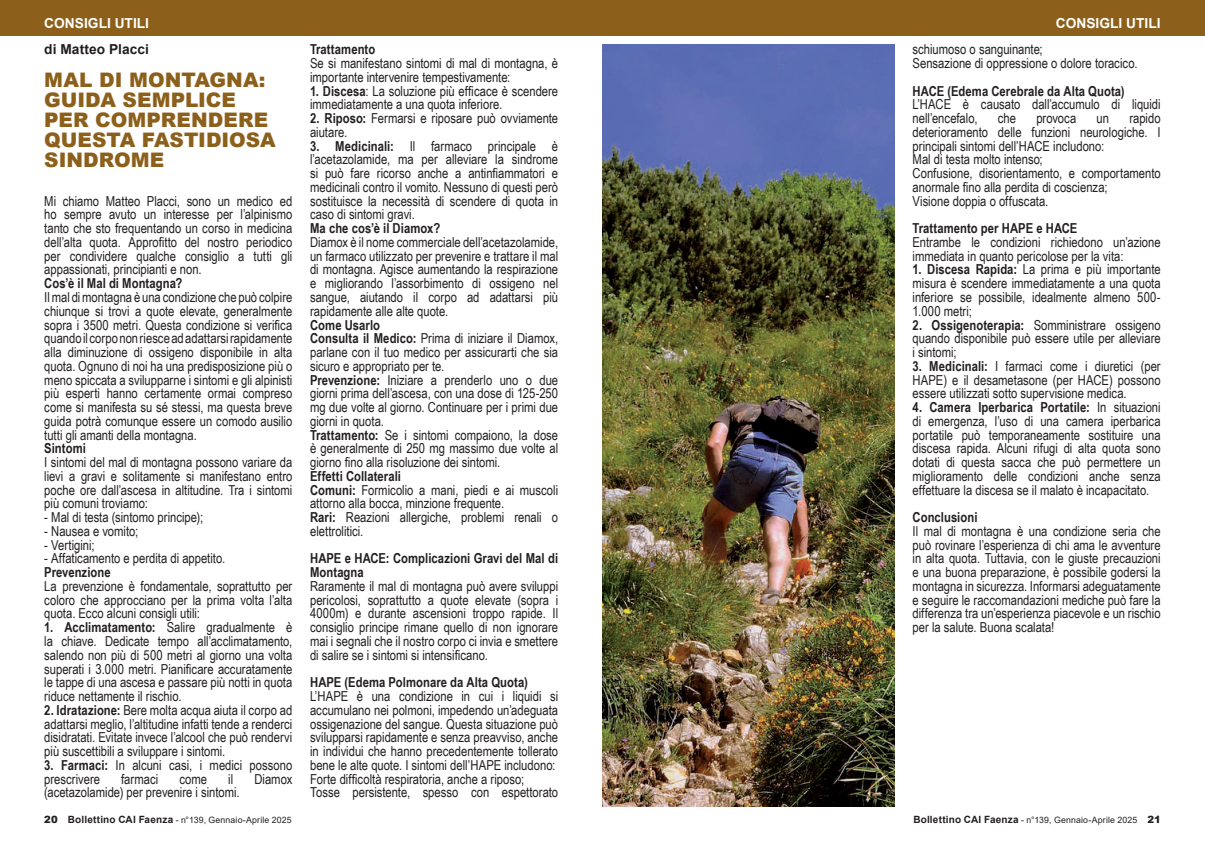
<style>
.page{position:relative;width:1205px;height:851px;background:#fff}
.page>*{position:absolute;margin:0;border:0;box-sizing:border-box;transform-origin:0 0}
.t1{font:900 20px/20px "Arial";color:#8c601b}
.t2{font:13.75px/13.8px "Arial Narrow";color:#231f20;text-align:justify}
.t3{font:700 13.75px/13.8px "Arial Narrow";letter-spacing:.005em;color:#231f20}
.t4{font:700 13.75px "Arial";color:#fff}
.t5{font:700 13.75px "Arial";letter-spacing:.005em;color:#231f20}
.t6{font:8.75px "Arial";letter-spacing:.015em;color:#231f20}
.s1{font-weight:700}
.s2{font-weight:900;font-size:10px}
.s3{font-weight:700;font-size:10px}
</style>
<div class="page">
<img style="left:602px;top:44px;width:293px;height:762px">
<div style="left:0;top:0;width:613px;height:35px;background:#8c601b"></div>
<div style="left:592px;top:0;width:613px;height:35px;background:#8c601b"></div>
<p class="t4" style="left:44px;top:13px;width:106px">CONSIGLI UTILI</p>
<p class="t4" style="left:1056px;top:13px;width:106px">CONSIGLI UTILI</p>
<p class="t5" style="left:44px;top:40px;width:106px">di Matteo Placci</p>
<h1 class="t1" style="left:44px;top:69px;width:233px">MAL DI MONTAGNA:<br>GUIDA SEMPLICE<br>PER COMPRENDERE<br>QUESTA FASTIDIOSA<br>SINDROME</h1>
<p class="t2" style="left:44px;top:193px;width:250px">Mi chiamo Matteo Placci, sono un medico ed ho sempre avuto un interesse per l’alpinismo tanto che sto frequentando un corso in medicina dell’alta quota. Approfitto del nostro periodico per condividere qualche consiglio a tutti gli appassionati, principianti e non.</p>
<p class="t3" style="left:44px;top:276px;width:140px">Cos’è il Mal di Montagna?</p>
<p class="t2" style="left:44px;top:290px;width:250px">Il mal di montagna è una condizione che può colpire chiunque si trovi a quote elevate, generalmente sopra i 3500 metri. Questa condizione si verifica quando il corpo non riesce ad adattarsi rapidamente alla diminuzione di ossigeno disponibile in alta quota. Ognuno di noi ha una predisposizione più o meno spiccata a svilupparne i sintomi e gli alpinisti più esperti hanno certamente ormai compreso come si manifesta su sé stessi, ma questa breve guida potrà comunque essere un comodo ausilio tutti gli amanti della montagna.</p>
<p class="t3" style="left:44px;top:441px;width:43px">Sintomi</p>
<p class="t2" style="left:44px;top:455px;width:250px">I sintomi del mal di montagna possono variare da lievi a gravi e solitamente si manifestano entro poche ore dall’ascesa in altitudine. Tra i sintomi più comuni troviamo:</p>
<p class="t2" style="left:44px;top:510px;width:160px">- Mal di testa (sintomo principe);</p>
<p class="t2" style="left:44px;top:523px;width:95px">- Nausea e vomito;</p>
<p class="t2" style="left:44px;top:537px;width:52px">- Vertigini;</p>
<p class="t2" style="left:44px;top:551px;width:182px">- Affaticamento e perdita di appetito.</p>
<p class="t3" style="left:44px;top:564px;width:68px">Prevenzione</p>
<p class="t2" style="left:44px;top:578px;width:250px">La prevenzione è fondamentale, soprattutto per coloro che approcciano per la prima volta l’alta quota. Ecco alcuni consigli utili:</p>
<p class="t2" style="left:44px;top:620px;width:250px"><span class="s1">1. Acclimatamento:</span> Salire gradualmente è la chiave. Dedicate tempo all’acclimatamento, salendo non più di 500 metri al giorno una volta superati i 3.000 metri. Pianificare accuratamente le tappe di una ascesa e passare più notti in quota riduce nettamente il rischio.</p>
<p class="t2" style="left:44px;top:702px;width:250px"><span class="s1">2. Idratazione:</span> Bere molta acqua aiuta il corpo ad adattarsi meglio, l’altitudine infatti tende a renderci disidratati. Evitate invece l’alcool che può rendervi più suscettibili a sviluppare i sintomi.</p>
<p class="t2" style="left:44px;top:757px;width:250px"><span class="s1">3. Farmaci:</span> In alcuni casi, i medici possono prescrivere</p>
<p class="t2" style="left:121px;top:771px;width:39px">farmaci</p>
<p class="t2" style="left:179px;top:771px;width:29px">come</p>
<p class="t2" style="left:228px;top:771px;width:6px">il</p>
<p class="t2" style="left:254px;top:771px;width:40px">Diamox</p>
<p class="t2" style="left:44px;top:785px;width:197px">(acetazolamide) per prevenire i sintomi.</p>
<p class="t3" style="left:310px;top:42px;width:67px">Trattamento</p>
<p class="t2" style="left:310px;top:56px;width:250px">Se si manifestano sintomi di mal di montagna, è importante intervenire tempestivamente:</p>
<p class="t2" style="left:310px;top:83px;width:250px"><span class="s1">1. Discesa</span>: La soluzione più efficace è scendere immediatamente a una quota inferiore.</p>
<p class="t2" style="left:310px;top:111px;width:250px"><span class="s1">2. Riposo:</span> Fermarsi e riposare può ovviamente aiutare.</p>
<p class="t2" style="left:310px;top:138px;width:250px"><span class="s1">3. Medicinali:</span> Il farmaco principale è l’acetazolamide, ma per alleviare la sindrome si può fare ricorso anche a antinfiammatori e medicinali contro il vomito. Nessuno di questi però sostituisce la necessità di scendere di quota in caso di sintomi gravi.</p>
<p class="t3" style="left:310px;top:221px;width:132px">Ma che cos’è il Diamox?</p>
<p class="t2" style="left:310px;top:235px;width:250px">Diamox è il nome commerciale dell’acetazolamide, un farmaco utilizzato per prevenire e trattare il mal di montagna. Agisce aumentando la respirazione e migliorando l’assorbimento di ossigeno nel sangue, aiutando il corpo ad adattarsi più rapidamente alle alte quote.</p>
<p class="t2" style="left:310px;top:317px;width:250px;text-align:left"><span class="s1">Come Usarlo<br>Consulta il Medico:</span> Prima di iniziare il Diamox, parlane con il tuo medico per assicurarti che sia sicuro e appropriato per te.<br><span class="s1">Prevenzione:</span> Iniziare a prenderlo uno o due giorni prima dell’ascesa, con una dose di 125-250 mg due volte al giorno. Continuare per i primi due giorni in quota.<br><span class="s1">Trattamento:</span> Se i sintomi compaiono, la dose è generalmente di 250 mg massimo due volte al giorno fino alla risoluzione dei sintomi.</p>
<p class="t2" style="left:310px;top:468px;width:250px;text-align:left"><span class="s1">Effetti Collaterali<br>Comuni:</span> Formicolio a mani, piedi e ai muscoli attorno alla bocca, minzione frequente.<br><span class="s1">Rari:</span> Reazioni allergiche, problemi renali o elettrolitici.</p>
<p class="t3" style="left:310px;top:551px;width:250px">HAPE e HACE: Complicazioni Gravi del Mal di<br>Montagna</p>
<p class="t2" style="left:310px;top:578px;width:250px">Raramente il mal di montagna può avere sviluppi pericolosi, soprattutto a quote elevate (sopra i 4000m) e durante ascensioni troppo rapide. Il consiglio principe rimane quello di non ignorare mai i segnali che il nostro corpo ci invia e smettere di salire se i sintomi si intensificano.</p>
<p class="t3" style="left:310px;top:674px;width:219px">HAPE (Edema Polmonare da Alta Quota)</p>
<p class="t2" style="left:310px;top:688px;width:250px;text-align:left">L’HAPE è una condizione in cui i liquidi si accumulano nei polmoni, impedendo un’adeguata ossigenazione del sangue. Questa situazione può svilupparsi rapidamente e senza preavviso, anche in individui che hanno precedentemente tollerato bene le alte quote. I sintomi dell’HAPE includono:<br>Forte difficoltà respiratoria, anche a riposo;<br>Tosse persistente, spesso con espettorato</p>
<p class="t2" style="left:912px;top:42px;width:226px">schiumoso o sanguinante;<br>Sensazione di oppressione o dolore toracico.</p>
<p class="t3" style="left:912px;top:83px;width:214px">HACE (Edema Cerebrale da Alta Quota)</p>
<p class="t2" style="left:912px;top:97px;width:250px">L’HACE è causato dall’accumulo di liquidi nell’encefalo,</p>
<p class="t2" style="left:912px;top:111px;width:250px;text-align:left;text-indent:217px">rapido deterioramento delle funzioni neurologiche. I principali sintomi dell’HACE includono:<br>Mal di testa molto intenso;<br>Confusione, disorientamento, e comportamento anormale fino alla perdita di coscienza;<br>Visione doppia o offuscata.</p>
<p class="t3" style="left:912px;top:221px;width:166px">Trattamento per HAPE e HACE</p>
<p class="t2" style="left:912px;top:235px;width:250px">Entrambe le condizioni richiedono un’azione immediata in quanto pericolose per la vita:</p>
<p class="t2" style="left:912px;top:262px;width:250px"><span class="s1">1. Discesa Rapida:</span> La prima e più importante misura è scendere immediatamente a una quota inferiore se possibile, idealmente almeno 500- 1.000 metri;</p>
<p class="t2" style="left:912px;top:317px;width:250px"><span class="s1">2. Ossigenoterapia:</span> Somministrare ossigeno quando disponibile può essere utile per alleviare i sintomi;</p>
<p class="t2" style="left:912px;top:358px;width:250px"><span class="s1">3. Medicinali:</span> I farmaci come i diuretici (per HAPE) e il desametasone (per HACE) possono essere utilizzati sotto supervisione medica.</p>
<p class="t2" style="left:912px;top:400px;width:250px"><span class="s1">4. Camera Iperbarica Portatile:</span> In situazioni di emergenza, l’uso di una camera iperbarica portatile può temporaneamente sostituire una discesa rapida. Alcuni rifugi di alta quota sono dotati di questa sacca che può permettere un miglioramento delle condizioni anche senza effettuare la discesa se il malato è incapacitato.</p>
<p class="t3" style="left:912px;top:509px;width:66px">Conclusioni</p>
<p class="t2" style="left:912px;top:523px;width:250px">Il mal di montagna è una condizione seria che può rovinare l’esperienza di chi ama le avventure in alta quota. Tuttavia, con le giuste precauzioni e una buona preparazione, è possibile godersi la montagna in sicurezza. Informarsi adeguatamente e seguire le raccomandazioni mediche può fare la differenza tra un’esperienza piacevole e un rischio per la salute. Buona scalata!</p>
<p class="t2" style="left:998px;top:111px;width:20px">che</p>
<p class="t2" style="left:1036px;top:111px;width:41px">provoca</p>
<p class="t2" style="left:1096px;top:111px;width:14px">un</p>
<p class="t6" style="left:44px;top:813px;width:249px"><span class="s2">20</span> <span class="s3">Bollettino CAI Faenza</span> - n°139, Gennaio-Aprile 2025</p>
<p class="t6" style="left:913px;top:813px;width:249px"><span class="s3">Bollettino CAI Faenza</span> - n°139, Gennaio-Aprile 2025 <span class="s2">21</span></p>
</div>
